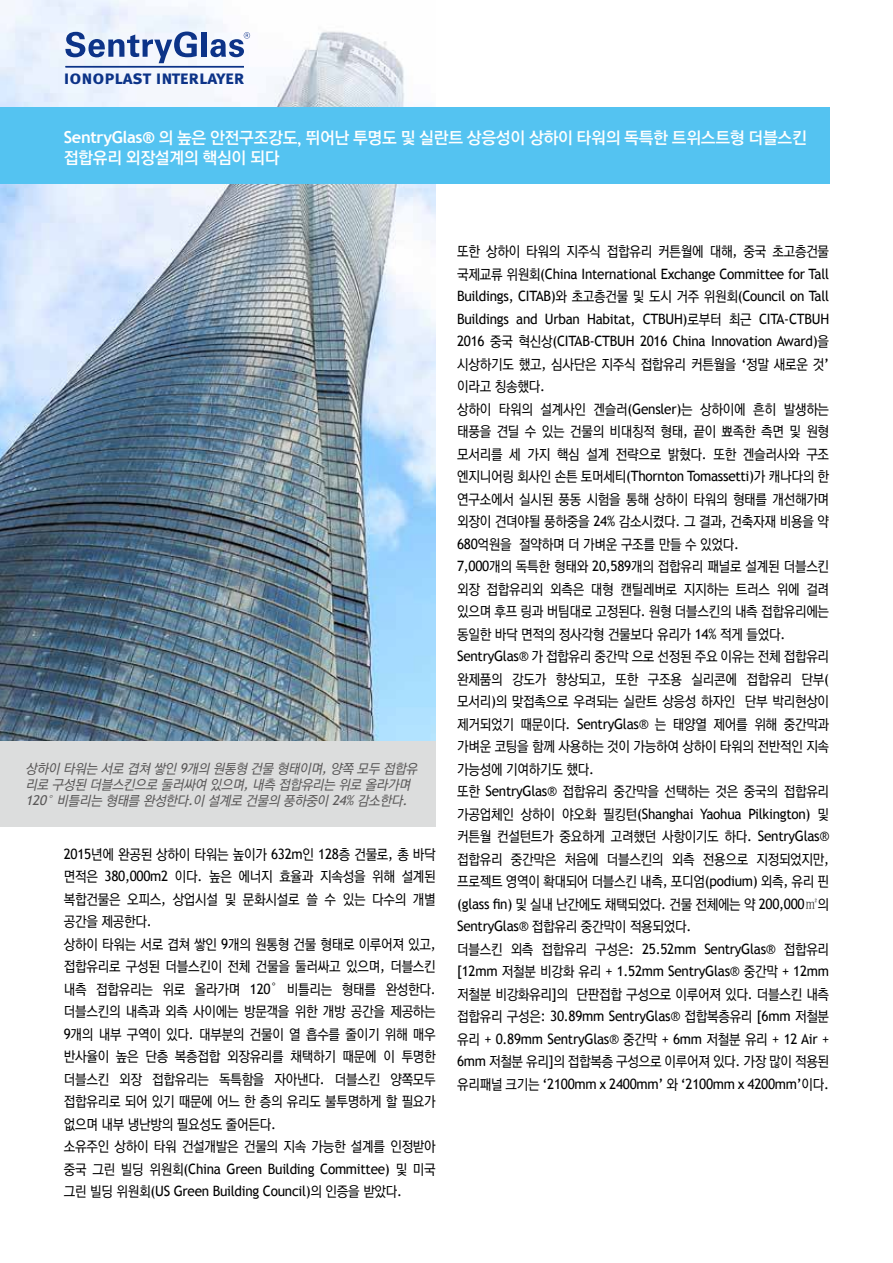
<style>
.page{position:relative;width:893px;height:1263px;background:#fff}
.page>*{position:absolute;margin:0;border:0;box-sizing:border-box;transform-origin:0 0}
.t1{font:19.05px "Meta Bold Caps";letter-spacing:-.005em;color:#0c3388}
.t2{font:16.5px/19.8px "Rix Go B";letter-spacing:-.02em;color:#fff}
.t3{font:14.25px/22.5px "Rix Go M";letter-spacing:-.02em;color:#000;scale:.9 1}
.t4{font:14.25px/22.5px "Trebuchet MS";letter-spacing:-.02em;color:#000;scale:.95 1}
.t5{font:italic 13.5px/16.2px "Rix Go M";color:#595757;scale:.95 1}
.s1{font-family:"Trebuchet MS";font-weight:700}
.s2{font-family:"Trebuchet MS"}
.s3{font-family:"Rix Go M"}
.s4{font-family:"Adobe Myungjo Std";font-weight:500}
</style>
<div class="page">
<img style="left:0;top:0;width:436px;height:742px">
<div style="left:0;top:742px;width:436px;height:85px;background:#dcdddd"></div>
<svg style="left:65px;top:32px;width:132px;height:31px"></svg>
<div style="left:202px;top:32px;width:5px;height:25px;background:#0c3388"></div>
<svg style="left:210px;top:32px;width:40px;height:25px"></svg>
<hr style="left:65px;top:66px;width:179px;height:2px;background:#0c3388">
<div style="left:0;top:107px;width:829px;height:77px;background:#54c3f1"></div>
<h1 class="t1" style="left:64px;top:66px;width:182px">ionoplast interlayer</h1>
<p class="t2" style="left:64px;top:128px;width:745px"><span class="s1">SentryGlas®</span> 의 높은 안전구조강도, 뛰어난 투명도 및 실란트 상응성이 상하이 타워의 독특한 트위스트형 더블스킨 접합유리 외장설계의 핵심이 되다</p>
<p class="t5" style="left:26px;top:761px;width:417px">상하이 타워는 서로 겹쳐 쌓인 <span class="s2">9</span>개의 원통형 건물 형태이며<span class="s2">,</span>양쪽 모두 접합유 리로 구성된 더블스킨으로 둘러싸여 있으며<span class="s2">,</span>내측 접합유리는 위로 올라가며<br><span class="s2">120°</span> 비틀리는 형태를 완성한다<span class="s2">.</span>이 설계로 건물의 풍하중이 <span class="s2">24%</span> 감소한다<span class="s2">.</span></p>
<p class="t3" style="left:64px;top:843px;width:415px"><span class="s2">2015</span>년에 완공된 상하이 타워는 높이가 <span class="s2">632m</span>인 <span class="s2">128</span>층 건물로<span class="s2">,</span> 총 바닥 면적은 <span class="s2">380,000m2</span> 이다<span class="s2">.</span> 높은 에너지 효율과 지속성을 위해 설계된 복합건물은 오피스<span class="s2">,</span> 상업시설 및 문화시설로 쓸 수 있는 다수의 개별 공간을 제공한다<span class="s2">.<br></span>상하이 타워는 서로 겹쳐 쌓인 <span class="s2">9</span>개의 원통형 건물 형태로 이루어져 있고<span class="s2">, </span>접합유리로 구성된 더블스킨이 전체 건물을 둘러싸고 있으며<span class="s2">,</span> 더블스킨 내측 접합유리는 위로 올라가며 <span class="s2">120°</span> 비틀리는 형태를 완성한다<span class="s2">. </span>더블스킨의 내측과 외측 사이에는 방문객을 위한 개방 공간을 제공하는<br><span class="s2">9</span>개의 내부 구역이 있다<span class="s2">.</span> 대부분의 건물이 열 흡수를 줄이기 위해 매우 반사율이 높은 단층 복층접합 외장유리를 채택하기 때문에 이 투명한 더블스킨 외장 접합유리는 독특함을 자아낸다<span class="s2">.</span> 더블스킨 양쪽모두 접합유리로 되어 있기 때문에 어느 한 층의 유리도 불투명하게 할 필요가 없으며 내부 냉난방의 필요성도 줄어든다<span class="s2">.<br></span>소유주인 상하이 타워 건설개발은 건물의 지속 가능한 설계를 인정받아</p>
<p class="t4" style="left:64px;top:1158px;width:393px"><span class="s3">중국 그린 빌딩 위원회</span>(China Green Building Committee) <span class="s3">및 미국 그린 빌딩 위원회</span>(US Green Building Council)<span class="s3">의 인증을 받았다</span>.</p>
<p class="t3" style="left:457px;top:241px;width:415px">또한 상하이 타워의 지주식 접합유리 커튼월에 대해<span class="s2">,</span> 중국 초고층건물</p>
<p class="t4" style="left:457px;top:263px;width:393px;text-align:justify"><span class="s3">국제교류 위원회</span>(China International Exchange Committee for Tall Buildings, CITAB)<span class="s3">와 초고층건물 및 도시 거주 위원회</span>(Council on Tall Buildings and Urban Habitat, CTBUH)<span class="s3">로부터 최근</span> CITA-CTBUH 2016 <span class="s3">중국 혁신상</span>(CITAB-CTBUH 2016 China Innovation Award)<span class="s3">을</span></p>
<p class="t3" style="left:457px;top:353px;width:415px">시상하기도 했고<span class="s2">,</span> 심사단은 지주식 접합유리 커튼월을 <span class="s2">‘</span>정말 새로운 것<span class="s2">’ </span>이라고 칭송했다<span class="s2">.<br></span>상하이 타워의 설계사인 겐슬러<span class="s2">(Gensler)</span>는 상하이에 흔히 발생하는 태풍을 견딜 수 있는 건물의 비대칭적 형태<span class="s2">,</span> 끝이 뾰족한 측면 및 원형 모서리를 세 가지 핵심 설계 전략으로 밝혔다<span class="s2">.</span> 또한 겐슬러사와 구조 엔지니어링 회사인 손튼 토머세티<span class="s2">(Thornton Tomassetti)</span>가 캐나다의 한 연구소에서 실시된 풍동 시험을 통해 상하이 타워의 형태를 개선해가며 외장이 견뎌야될 풍하중을 <span class="s2">24%</span> 감소시켰다<span class="s2">.</span> 그 결과<span class="s2">,</span> 건축자재 비용을 약 <span class="s2">680</span>억원을 절약하며 더 가벼운 구조를 만들 수 있었다<span class="s2">.<br>7,000</span>개의 독특한 형태와 <span class="s2">20,589</span>개의 접합유리 패널로 설계된 더블스킨 외장 접합유리외 외측은 대형 캔틸레버로 지지하는 트러스 위에 걸려 있으며 후프 링과 버팀대로 고정된다<span class="s2">.</span> 원형 더블스킨의 내측 접합유리에는 동일한 바닥 면적의 정사각형 건물보다 유리가 <span class="s2">14%</span> 적게 들었다<span class="s2">.<br>SentryGlas®</span> 가 접합유리 중간막 으로 선정된 주요 이유는 전체 접합유리 완제품의 강도가 향상되고<span class="s2">,</span> 또한 구조용 실리콘에 접합유리 단부<span class="s2">( </span>모서리<span class="s2">)</span>의 맞접촉으로 우려되는 실란트 상응성 하자인 단부 박리현상이 제거되었기 때문이다<span class="s2">. SentryGlas®</span> 는 태양열 제어를 위해 중간막과 가벼운 코팅을 함께 사용하는 것이 가능하여 상하이 타워의 전반적인 지속 가능성에 기여하기도 했다<span class="s2">.<br></span>또한 <span class="s2">SentryGlas®</span> 접합유리 중간막을 선택하는 것은 중국의 접합유리</p>
<p class="t4" style="left:457px;top:803px;width:393px"><span class="s3">가공업체인 상하이 야오화 필킹턴</span>(Shanghai Yaohua Pilkington) <span class="s3">및</span></p>
<p class="t3" style="left:457px;top:826px;width:415px;text-align:justify">커튼월 컨설턴트가 중요하게 고려했던 사항이기도 하다<span class="s2">. SentryGlas® </span>접합유리 중간막은 처음에 더블스킨의 외측 전용으로 지정되었지만<span class="s2">, </span>프로젝트 영역이 확대되어 더블스킨 내측<span class="s2">,</span> 포디엄<span class="s2">(podium)</span> 외측<span class="s2">,</span> 유리 핀 <span class="s2">(glass fin)</span> 및 실내 난간에도 채택되었다<span class="s2">.</span> 건물 전체에는 약 <span class="s2">200,000</span><span class="s4">㎡</span>의 <span class="s2">SentryGlas®</span> 접합유리 중간막이 적용되었다<span class="s2">.</span></p>
<p class="t4" style="left:457px;top:938px;width:393px"><span class="s3">더블스킨 외측 접합유리 구성은</span>: 25.52mm SentryGlas® <span class="s3">접합유리 </span>[12mm <span class="s3">저철분 비강화 유리</span> + 1.52mm SentryGlas® <span class="s3">중간막</span> + 12mm</p>
<p class="t3" style="left:457px;top:983px;width:415px">저철분 비강화유리<span class="s2">]</span>의 단판접합 구성으로 이루어져 있다<span class="s2">.</span> 더블스킨 내측</p>
<p class="t4" style="left:457px;top:1005px;width:393px"><span class="s3">접합유리 구성은</span>: 30.89mm SentryGlas® <span class="s3">접합복층유리</span> [6mm <span class="s3">저철분 유리</span> + 0.89mm SentryGlas® <span class="s3">중간막</span> + 6mm <span class="s3">저철분 유리</span> + 12 Air +</p>
<p class="t3" style="left:457px;top:1051px;width:415px"><span class="s2">6mm</span> 저철분 유리<span class="s2">]</span>의 접합복층 구성으로 이루어져 있다<span class="s2">.</span> 가장 많이 적용된</p>
<p class="t4" style="left:457px;top:1073px;width:393px"><span class="s3">유리패널 크기는</span> ‘2100mm x 2400mm’ <span class="s3">와</span> ‘2100mm x 4200mm’<span class="s3">이다</span>.</p>
</div>
